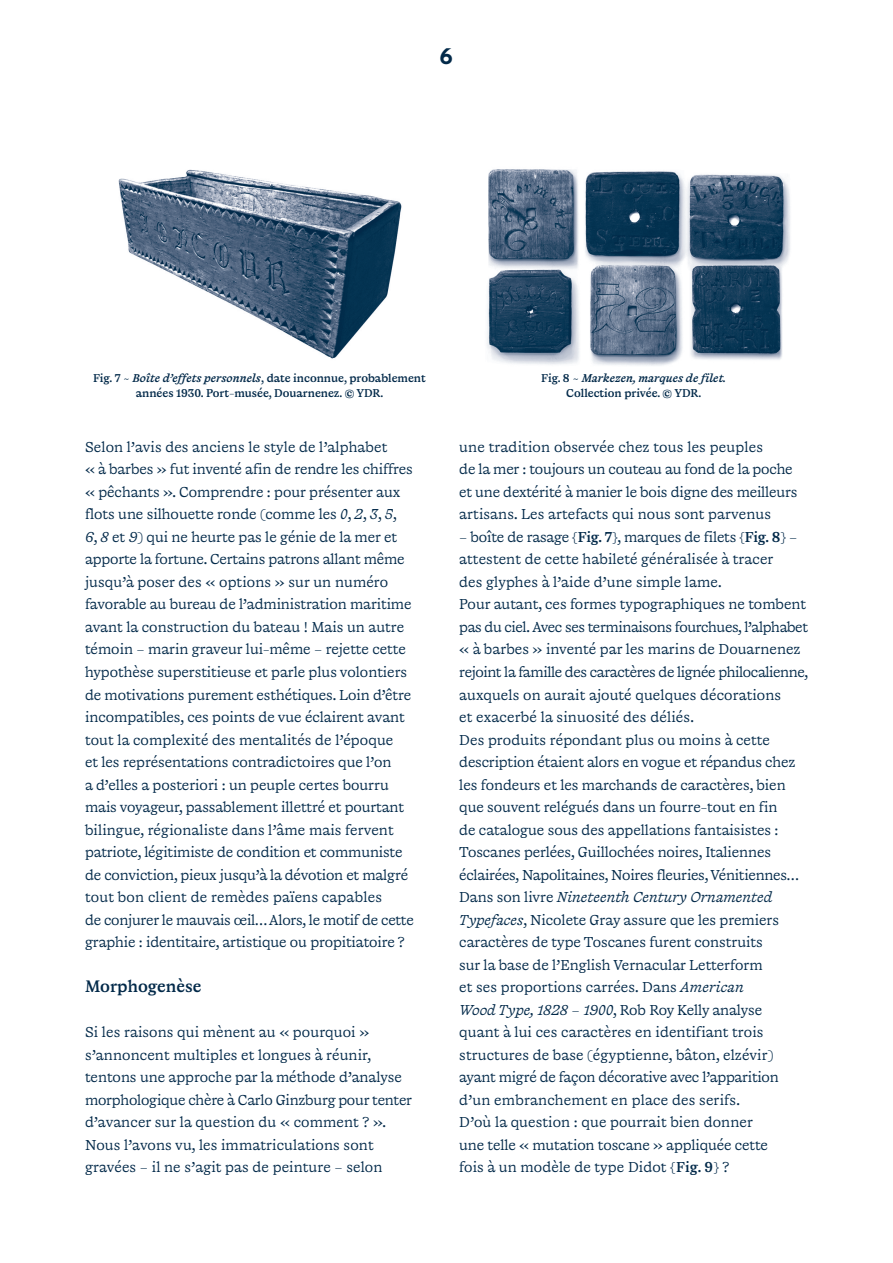
<style>
.page{position:relative;width:893px;height:1263px;background:#fff}
.page>*{position:absolute;margin:0;border:0;box-sizing:border-box;transform-origin:0 0}
.t1{font:700 22.5px "Munken Sans";color:#022949}
.INTERTITRES{font:500 16.5px "Capraia";color:#022949}
.TEXTE-COURANT{font:300 14.25px/22.5px "Capraia";color:#022949}
.LEGENDES{font:500 11.25px/15px "Capraia";color:#022949;text-align:center}
.s1{font-style:italic}
.s2{font-weight:500}
</style>
<div class="page">
<img style="left:118px;top:169px;width:284px;height:190px">
<img style="left:487px;top:169px;width:303px;height:197px">
<h1 class="t1" style="left:440px;top:39px;width:15px">6</h1>
<p class="LEGENDES" style="left:93px;top:371px;width:334px">Fig. 7 ~ <span class="s1">Boîte d’effets personnels</span>, date inconnue, probablement années 1930. Port-musée, Douarnenez. © YDR.</p>
<p class="LEGENDES" style="left:541px;top:371px;width:186px">Fig. 8 ~ <span class="s1">Markezen, marques de filet.<br></span>Collection privée. © YDR.</p>
<p class="TEXTE-COURANT" style="left:85px;top:436px;width:330px">Selon l’avis des anciens le style de l’alphabet<br>« à barbes » fut inventé afin de rendre les chiffres « pêchants ». Comprendre : pour présenter aux flots une silhouette ronde (comme les <span class="s1">0</span>, <span class="s1">2</span>, <span class="s1">3</span>, <span class="s1">5</span>,<br><span class="s1">6</span>, <span class="s1">8</span> et <span class="s1">9</span>) qui ne heurte pas le génie de la mer et apporte la fortune. Certains patrons allant même jusqu’à poser des « options » sur un numéro favorable au bureau de l’administration maritime avant la construction du bateau ! Mais un autre témoin – marin graveur lui-même – rejette cette hypothèse superstitieuse et parle plus volontiers de motivations purement esthétiques. Loin d’être incompatibles, ces points de vue éclairent avant tout la complexité des mentalités de l’époque<br>et les représentations contradictoires que l’on<br>a d’elles a posteriori : un peuple certes bourru mais voyageur, passablement illettré et pourtant bilingue, régionaliste dans l’âme mais fervent patriote, légitimiste de condition et communiste de conviction, pieux jusqu’à la dévotion et malgré tout bon client de remèdes païens capables<br>de conjurer le mauvais œil… Alors, le motif de cette graphie : identitaire, artistique ou propitiatoire ?</p>
<p class="INTERTITRES" style="left:85px;top:976px;width:118px">Morphogenèse</p>
<p class="TEXTE-COURANT" style="left:85px;top:1021px;width:329px">Si les raisons qui mènent au « pourquoi » s’annoncent multiples et longues à réunir, tentons une approche par la méthode d’analyse morphologique chère à Carlo Ginzburg pour tenter d’avancer sur la question du « comment ? ».<br>Nous l’avons vu, les immatriculations sont gravées – il ne s’agit pas de peinture – selon</p>
<p class="TEXTE-COURANT" style="left:459px;top:436px;width:340px">une tradition observée chez tous les peuples<br>de la mer : toujours un couteau au fond de la poche et une dextérité à manier le bois digne des meilleurs artisans. Les artefacts qui nous sont parvenus</p>
<p class="TEXTE-COURANT" style="left:459px;top:526px;width:339px">– boîte de rasage {<span class="s2">Fig. 7</span>}, marques de filets {<span class="s2">Fig. 8</span>} – attestent de cette habileté généralisée à tracer des glyphes à l’aide d’une simple lame.</p>
<p class="TEXTE-COURANT" style="left:459px;top:593px;width:351px">Pour autant, ces formes typographiques ne tombent pas du ciel. Avec ses terminaisons fourchues, l’alphabet « à barbes » inventé par les marins de Douarnenez rejoint la famille des caractères de lignée philocalienne, auxquels on aurait ajouté quelques décorations<br>et exacerbé la sinuosité des déliés.</p>
<p class="TEXTE-COURANT" style="left:459px;top:728px;width:341px">Des produits répondant plus ou moins à cette description étaient alors en vogue et répandus chez les fondeurs et les marchands de caractères, bien que souvent relégués dans un fourre-tout en fin<br>de catalogue sous des appellations fantaisistes :<br>Toscanes perlées, Guillochées noires, Italiennes éclairées, Napolitaines, Noires fleuries, Vénitiennes… Dans son livre <span class="s1">Nineteenth Century Ornamented Typefaces</span>, Nicolete Gray assure que les premiers caractères de type Toscanes furent construits<br>sur la base de l’English Vernacular Letterform<br>et ses proportions carrées. Dans <span class="s1">American<br>Wood Type, 1828 – 1900</span>, Rob Roy Kelly analyse quant à lui ces caractères en identifiant trois structures de base (égyptienne, bâton, elzévir) ayant migré de façon décorative avec l’apparition d’un embranchement en place des serifs.</p>
<p class="TEXTE-COURANT" style="left:459px;top:1111px;width:310px">D’où la question : que pourrait bien donner une telle « mutation toscane » appliquée cette fois à un modèle de type Didot {<span class="s2">Fig. 9</span>} ?</p>
</div>
